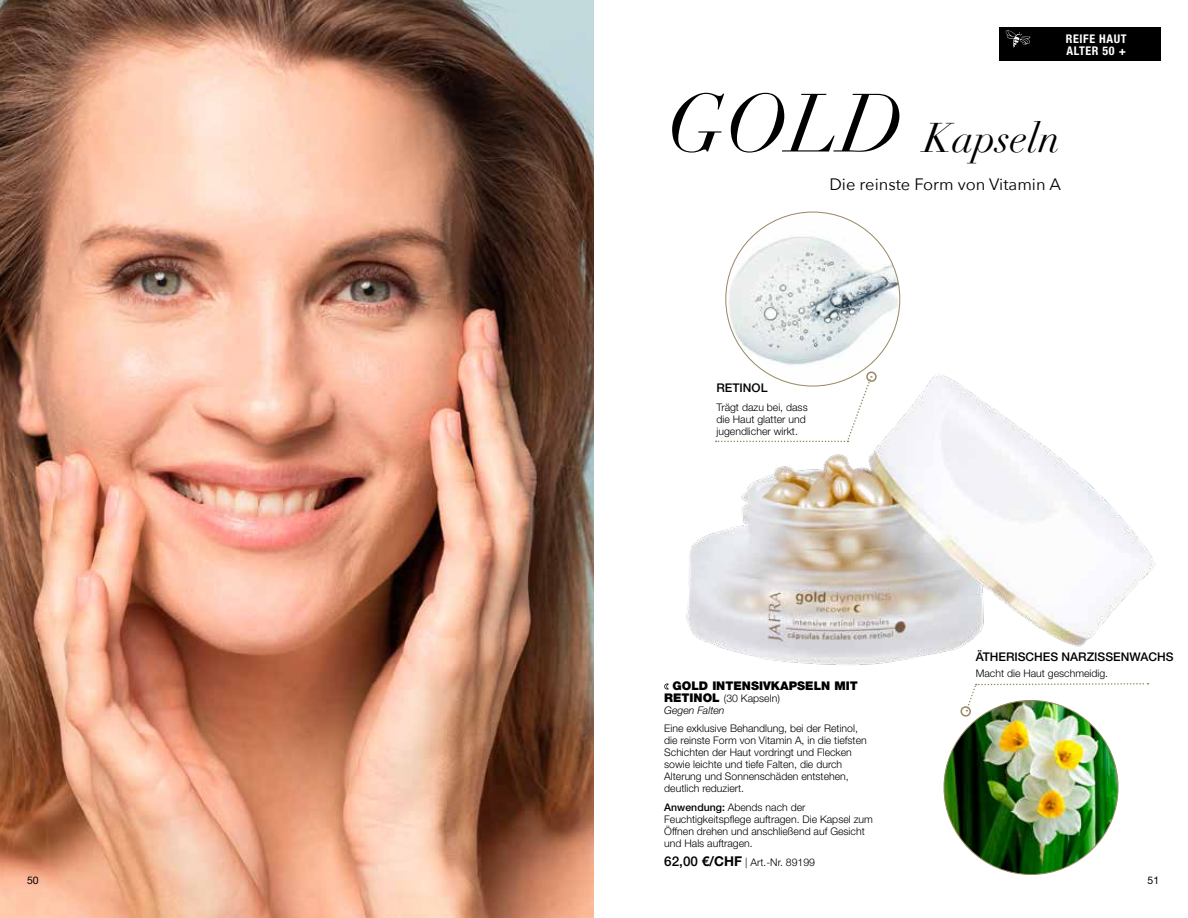
<style>
.page{position:relative;width:1188px;height:918px;background:#fff}
.page>*{position:absolute;margin:0;border:0;box-sizing:border-box;transform-origin:0 0}
.t1{font:italic 40.5px "Didot";color:#000}
.t2{font:16.5px "Avenir Next";color:#000}
.t3{font:500 12px "Helvetica Neue LT Std";color:#000}
.t4{font:900 12px "Helvetica Neue LT Std";color:#000}
.t5{font:700 condensed 12px/12px "Helvetica Neue LT Std";letter-spacing:.05em;color:#fff}
.t6{font:300 10.5px/12px "Helvetica Neue LT Std";color:#000}
.t7{font:10.5px "Helvetica Neue LT Std";color:#000}
.s1{font-size:81px}
.s2{font-weight:900;font-size:12px}
.s3{font-style:italic}
.s4{font-weight:500}
.s5{font-weight:500;font-size:13.5px}
.s6{font-weight:700;font-size:13.5px}
</style>
<div class="page">
<svg style="left:664px;top:684px;width:5px;height:6px"></svg>
<div style="left:961px;top:706px;width:10px;height:11px;border:2px solid #988762;border-radius:50%"></div>
<svg style="left:966px;top:683px;width:183px;height:28px"></svg>
<img style="left:944px;top:700px;width:174px;height:174px;border-radius:87px">
<img style="left:726px;top:212px;width:174px;height:174px;border-radius:87px">
<div style="left:999px;top:27px;width:162px;height:34px;background:#000"></div>
<svg style="left:1006px;top:30px;width:24px;height:17px"></svg>
<img style="left:0;top:0;width:594px;height:918px">
<img style="left:686px;top:364px;width:469px;height:301px">
<p class="t7" style="left:27px;top:874px;width:13px">50</p>
<p class="t5" style="left:1066px;top:33px;width:62px">REIFE HAUT<br>ALTER 50 +</p>
<h1 class="t1" style="left:667px;top:113px;width:394px"><span class="s1">GOLD</span> Kapseln</h1>
<h2 class="t2" style="left:829px;top:171px;width:233px">Die reinste Form von Vitamin A</h2>
<p class="t3" style="left:717px;top:381px;width:53px">RETINOL</p>
<p class="t6" style="left:717px;top:401px;width:93px">Trägt dazu bei, dass die Haut glatter und jugendlicher wirkt.</p>
<p class="t4" style="left:673px;top:678px;width:187px">GOLD INTENSIVKAPSELN MIT</p>
<p class="t6" style="left:664px;top:692px;width:117px"><span class="s2">RETINOL</span> (30 Kapseln)<br><span class="s3">Gegen Falten</span></p>
<p class="t6" style="left:664px;top:722px;width:204px">Eine exklusive Behandlung, bei der Retinol, die reinste Form von Vitamin A, in die tiefsten Schichten der Haut vordringt und Flecken sowie leichte und tiefe Falten, die durch Alterung und Sonnenschäden entstehen, deutlich reduziert.</p>
<p class="t6" style="left:664px;top:801px;width:210px"><span class="s4">Anwendung:</span> Abends nach der Feuchtigkeitspflege auftragen. Die Kapsel zum Öffnen drehen und anschließend auf Gesicht und Hals auftragen.</p>
<p class="t6" style="left:664px;top:856px;width:152px"><span class="s5">62,00</span> <span class="s6">€/CHF</span> | Art.-Nr. 89199</p>
<p class="t3" style="left:976px;top:649px;width:199px">ÄTHERISCHES NARZISSENWACHS</p>
<p class="t6" style="left:976px;top:667px;width:134px">Macht die Haut geschmeidig.</p>
<p class="t7" style="left:1148px;top:874px;width:13px">51</p>
</div>
